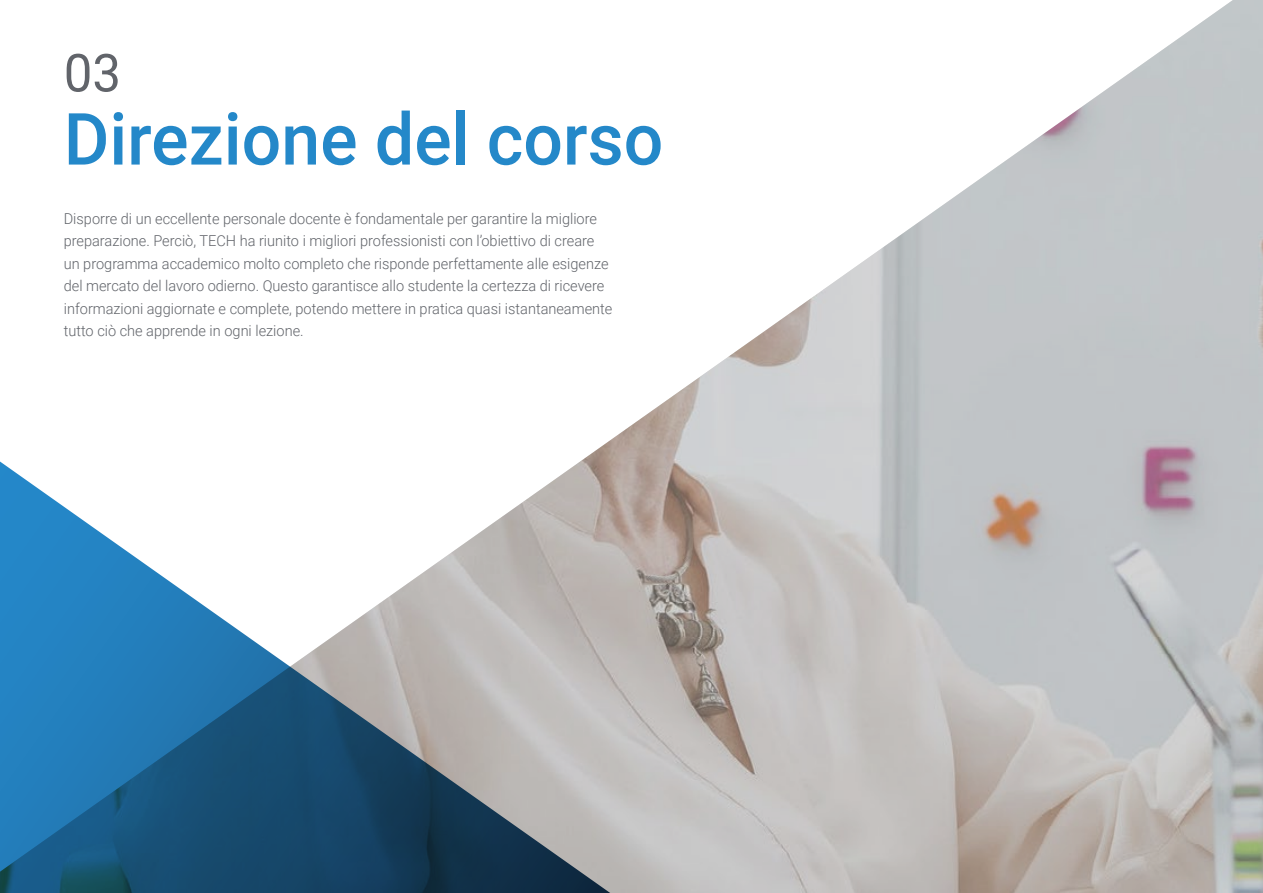
<style>
.page{position:relative;width:1263px;height:893px;background:#fff}
.page>*{position:absolute;margin:0;border:0;box-sizing:border-box;transform-origin:0 0}
.t1{font:500 72px "Roboto";color:#2488c9}
.t2{font:52.5px "Roboto";color:#61646a}
.t3{font:300 15px/22.5px "Roboto";color:#61646a}
</style>
<div class="page">
<img style="left:602px;top:0;width:661px;height:893px">
<svg style="left:0;top:446px;width:640px;height:447px"></svg>
<h2 class="t2" style="left:64px;top:36px;width:59px">03</h2>
<h1 class="t1" style="left:64px;top:89px;width:601px">Direzione del corso</h1>
<p class="t3" style="left:64px;top:207px;width:550px">Disporre di un eccellente personale docente è fondamentale per garantire la migliore preparazione. Perciò, TECH ha riunito i migliori professionisti con l’obiettivo di creare un programma accademico molto completo che risponde perfettamente alle esigenze del mercato del lavoro odierno. Questo garantisce allo studente la certezza di ricevere informazioni aggiornate e complete, potendo mettere in pratica quasi istantaneamente tutto ciò che apprende in ogni lezione.</p>
</div>
